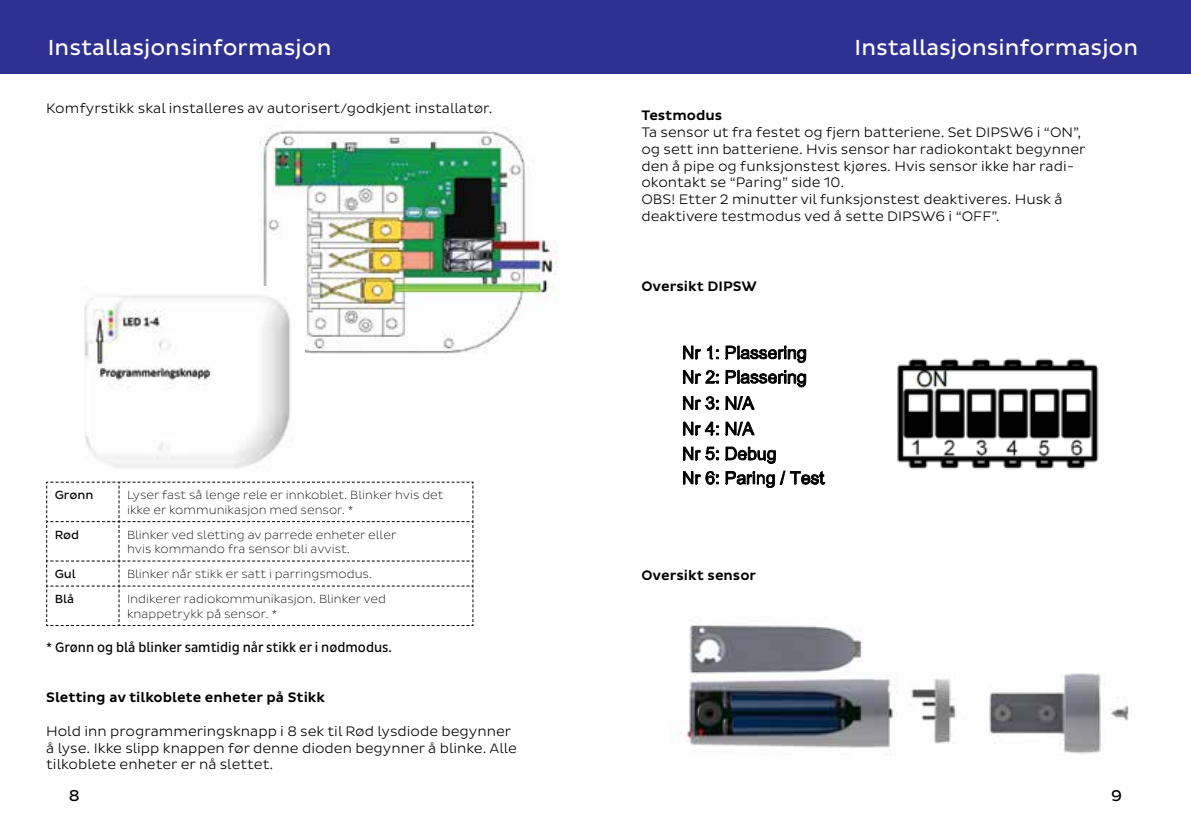
<style>
.page{position:relative;width:1191px;height:840px;background:#fff}
.page>*{position:absolute;margin:0;border:0;box-sizing:border-box;transform-origin:0 0}
.t1{font:22.2px "Pluto Sans";color:#fff}
.t2{font:16px "Pluto Sans";color:#000}
.t3{font:300 14px/16.8px "Pluto Sans";color:#000}
.t4{font:500 14px "Pluto Sans";color:#000}
.t5{font:14px "Pluto Sans Cond";color:#000}
.t6{font:200 12px/14.4px "Pluto Sans";color:#000}
.t7{font:12px "Pluto Sans";color:#000}
</style>
<div class="page">
<img style="left:258px;top:128px;width:300px;height:225px">
<svg style="left:683px;top:345px;width:18px;height:14px"></svg>
<svg style="left:707px;top:345px;width:12px;height:14px"></svg>
<svg style="left:725px;top:345px;width:81px;height:18px"></svg>
<svg style="left:683px;top:370px;width:36px;height:13px"></svg>
<svg style="left:725px;top:370px;width:81px;height:17px"></svg>
<svg style="left:683px;top:396px;width:36px;height:13px"></svg>
<svg style="left:725px;top:396px;width:30px;height:14px"></svg>
<svg style="left:683px;top:421px;width:36px;height:14px"></svg>
<svg style="left:725px;top:421px;width:30px;height:14px"></svg>
<svg style="left:683px;top:446px;width:36px;height:14px"></svg>
<svg style="left:725px;top:446px;width:51px;height:18px"></svg>
<svg style="left:683px;top:471px;width:36px;height:14px"></svg>
<svg style="left:725px;top:470px;width:100px;height:18px"></svg>
<img style="left:897px;top:358px;width:202px;height:112px">
<img style="left:678px;top:619px;width:451px;height:136px">
<img style="left:84px;top:286px;width:221px;height:183px">
<svg style="left:46px;top:481px;width:428px;height:145px"></svg>
<div style="left:0;top:0;width:1191px;height:74px;background:#2e3092"></div>
<h1 class="t1" style="left:48px;top:35px;width:285px">Installasjonsinformasjon</h1>
<h1 class="t1" style="left:854px;top:35px;width:285px">Installasjonsinformasjon</h1>
<p class="t3" style="left:46px;top:100px;width:448px">Komfyrstikk skal installeres av autorisert/godkjent installatør.</p>
<p class="t4" style="left:641px;top:107px;width:82px">Testmodus</p>
<p class="t3" style="left:641px;top:124px;width:446px">Ta sensor ut fra festet og fjern batteriene. Set DIPSW6 i “ON”, og sett inn batteriene. Hvis sensor har radiokontakt begynner den å pipe og funksjonstest kjøres. Hvis sensor ikke har radi&shy;okontakt se “Paring” side 10.<br>OBS! Etter 2 minutter vil funksjonstest deaktiveres. Husk å deaktivere testmodus ved å sette DIPSW6 i “OFF”.</p>
<p class="t7" style="left:55px;top:488px;width:40px">Grønn</p>
<p class="t6" style="left:127px;top:487px;width:318px">Lyser fast så lenge rele er innkoblet. Blinker hvis det ikke er kommunikasjon med sensor. *</p>
<p class="t7" style="left:55px;top:527px;width:26px">Rød</p>
<p class="t6" style="left:127px;top:527px;width:271px">Blinker ved sletting av parrede enheter eller hvis kommando fra sensor bli avvist.</p>
<p class="t7" style="left:55px;top:567px;width:23px">Gul</p>
<p class="t6" style="left:127px;top:566px;width:247px">Blinker når stikk er satt i parringsmodus.</p>
<p class="t7" style="left:55px;top:592px;width:21px">Blå</p>
<p class="t6" style="left:127px;top:591px;width:260px">Indikerer radiokommunikasjon. Blinker ved knappetrykk på sensor. *</p>
<p class="t5" style="left:46px;top:638px;width:347px">* Grønn og blå blinker samtidig når stikk er i nødmodus.</p>
<p class="t4" style="left:46px;top:689px;width:280px">Sletting av tilkoblete enheter på Stikk</p>
<p class="t3" style="left:46px;top:722px;width:472px">Hold inn programmeringsknapp i 8 sek til Rød lysdiode begynner å lyse. Ikke slipp knappen før denne dioden begynner å blinke. Alle tilkoblete enheter er nå slettet.</p>
<p class="t4" style="left:641px;top:278px;width:117px">Oversikt DIPSW</p>
<p class="t4" style="left:641px;top:566px;width:116px">Oversikt sensor</p>
<p class="t2" style="left:69px;top:786px;width:12px">8</p>
<p class="t2" style="left:1111px;top:786px;width:13px">9</p>
</div>
